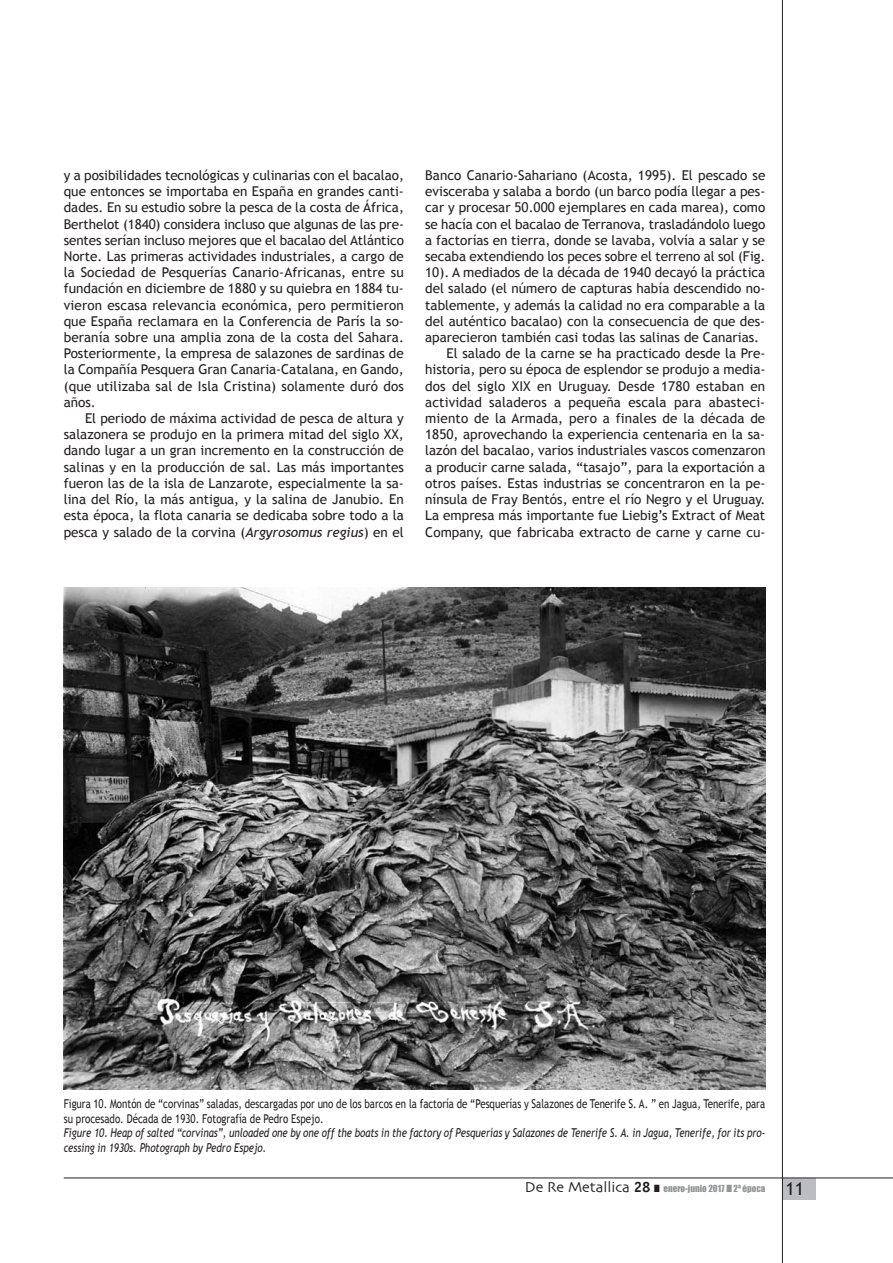
<style>
.page{position:relative;width:893px;height:1263px;background:#fff}
.page>*{position:absolute;margin:0;border:0;box-sizing:border-box;transform-origin:0 0}
.t1{font:13.5px/16.2px "Trebuchet MS";color:#231f20;text-align:justify}
.t2{font:12.15px/14.5px "Trebuchet MS";color:#231f20;scale:.8 1}
.t3{font:italic 12.15px/14.5px "Trebuchet MS";color:#231f20;scale:.8 1}
.t4{font:9px "Impact";color:#939598}
.s1{font-style:italic}
.s2{font-family:"Skia";font-size:15px;color:#231f20}
.s3{font-family:"Officina Sans Std";font-weight:700;font-size:15px;color:#231f20}
.s4{color:#231f20}
.s5{font-family:"Trebuchet MS";font-size:18px;color:#231f20}
</style>
<div class="page">
<div style="left:782px;top:1178px;width:34px;height:21px;background:#bcbdc0"></div>
<hr style="left:782px;top:0;width:1px;height:1263px;background:#231f20">
<hr style="left:64px;top:1177px;width:829px;height:1px;background:#231f20">
<img style="left:64px;top:588px;width:701px;height:501px">
<p class="t1" style="left:64px;top:167px;width:342px">y a posibilidades tecnológicas y culinarias con el bacalao, que entonces se importaba en España en grandes canti&shy;dades. En su estudio sobre la pesca de la costa de África, Berthelot (1840) considera incluso que algunas de las pre&shy;sentes serían incluso mejores que el bacalao del Atlántico Norte. Las primeras actividades industriales, a cargo de la Sociedad de Pesquerías Canario-Africanas, entre su fundación en diciembre de 1880 y su quiebra en 1884 tu&shy;vieron escasa relevancia económica, pero permitieron que España reclamara en la Conferencia de París la so&shy;beranía sobre una amplia zona de la costa del Sahara.<br>Posteriormente, la empresa de salazones de sardinas de la Compañía Pesquera Gran Canaria-Catalana, en Gando, (que utilizaba sal de Isla Cristina) solamente duró dos años.</p>
<p class="t1" style="left:64px;top:410px;width:342px;text-indent:21px">El periodo de máxima actividad de pesca de altura y salazonera se produjo en la primera mitad del siglo XX, dando lugar a un gran incremento en la construcción de salinas y en la producción de sal. Las más importantes fueron las de la isla de Lanzarote, especialmente la sa&shy;lina del Río, la más antigua, y la salina de Janubio. En esta época, la flota canaria se dedicaba sobre todo a la pesca y salado de la corvina (<span class="s1">Argyrosomus regius</span>) en el</p>
<p class="t1" style="left:425px;top:167px;width:342px">Banco Canario-Sahariano (Acosta, 1995). El pescado se</p>
<p class="t1" style="left:425px;top:183px;width:342px">evisceraba y salaba a bordo (un barco podía llegar a pes-</p>
<p class="t1" style="left:425px;top:199px;width:342px">car y procesar 50.000 ejemplares en cada marea), como</p>
<p class="t1" style="left:425px;top:216px;width:342px">se hacía con el bacalao de Terranova, trasladándolo luego</p>
<p class="t1" style="left:425px;top:232px;width:342px">a factorías en tierra, donde se lavaba, volvía a salar y se</p>
<p class="t1" style="left:425px;top:248px;width:342px">secaba extendiendo los peces sobre el terreno al sol (Fig.</p>
<p class="t1" style="left:425px;top:264px;width:342px">10). A mediados de la década de 1940 decayó la práctica</p>
<p class="t1" style="left:425px;top:280px;width:342px">del salado (el número de capturas había descendido no-</p>
<p class="t1" style="left:425px;top:297px;width:342px">tablemente, y además la calidad no era comparable a la</p>
<p class="t1" style="left:425px;top:313px;width:341px">del auténtico bacalao) con la consecuencia de que des-</p>
<p class="t1" style="left:425px;top:329px;width:335px">aparecieron también casi todas las salinas de Canarias.</p>
<p class="t1" style="left:446px;top:345px;width:320px">El salado de la carne se ha practicado desde la Pre-</p>
<p class="t1" style="left:425px;top:361px;width:342px">historia, pero su época de esplendor se produjo a media-</p>
<p class="t1" style="left:425px;top:378px;width:342px">dos del siglo XIX en Uruguay. Desde 1780 estaban en</p>
<p class="t1" style="left:425px;top:394px;width:342px">actividad saladeros a pequeña escala para abasteci-</p>
<p class="t1" style="left:425px;top:410px;width:342px">miento de la Armada, pero a finales de la década de</p>
<p class="t1" style="left:425px;top:426px;width:341px">1850, aprovechando la experiencia centenaria en la sa-</p>
<p class="t1" style="left:425px;top:442px;width:342px">lazón del bacalao, varios industriales vascos comenzaron</p>
<p class="t1" style="left:425px;top:459px;width:342px">a producir carne salada, “tasajo”, para la exportación a</p>
<p class="t1" style="left:425px;top:475px;width:342px">otros países. Estas industrias se concentraron en la pe-</p>
<p class="t1" style="left:425px;top:491px;width:342px">nínsula de Fray Bentós, entre el río Negro y el Uruguay.</p>
<p class="t1" style="left:425px;top:507px;width:342px">La empresa más importante fue Liebig’s Extract of Meat</p>
<p class="t1" style="left:425px;top:523px;width:342px">Company, que fabricaba extracto de carne y carne cu-</p>
<p class="t2" style="left:64px;top:1097px;width:878px">Figura 10. Montón de “corvinas” saladas, descargadas por uno de los barcos en la factoría de “Pesquerías y Salazones de Tenerife S. A. ” en Jagua, Tenerife, para su procesado. Década de 1930. Fotografía de Pedro Espejo.</p>
<p class="t3" style="left:64px;top:1126px;width:878px">Figure 10. Heap of salted “corvinas”, unloaded one by one off the boats in the factory of Pesquerías y Salazones de Tenerife S. A. in Jagua, Tenerife, for its pro&shy;cessing in 1930s. Photograph by Pedro Espejo.</p>
<p class="t4" style="left:525px;top:1183px;width:281px"><span class="s2">De Re Metallica</span> <span class="s3">28</span> <span class="s4">■</span> ENERO-JUNIO 2017 ■ 2ª ÉPOCA <span class="s5">11</span></p>
</div>
